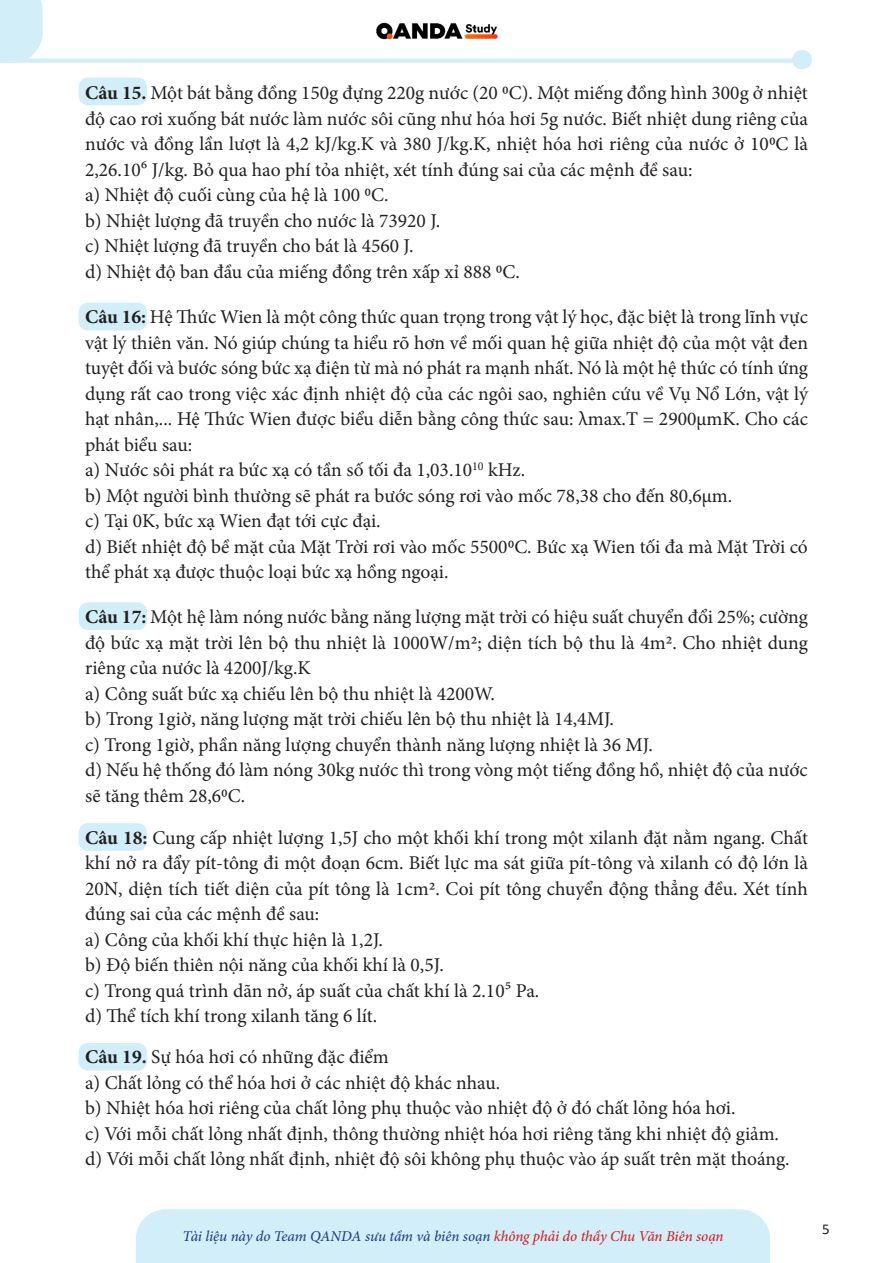
<style>
.page{position:relative;width:893px;height:1263px;background:#fff}
.page>*{position:absolute;margin:0;border:0;box-sizing:border-box;transform-origin:0 0}
.t1{font:19.5px/25.5px "Minion Pro";color:#231f20}
.t2{font:italic 500 15px "Minion Pro";letter-spacing:-.005em;color:#253f8e}
.t3{font:15px "Calibri";color:#231f20}
.s1{font-weight:700}
.s2{color:#d1232a}
</style>
<div class="page">
<div style="left:0;top:0;width:43px;height:59px;background:#d1eef9"></div>
<div style="left:0;top:58px;width:12px;height:5px;background:#d1eef9"></div>
<hr style="left:0;top:59px;width:807px;height:4px;background:#d1eef9">
<div style="left:792px;top:50px;width:20px;height:19px;background:#d1eef9;border-radius:10px"></div>
<img style="left:362px;top:22px;width:238px;height:37px">
<div style="left:136px;top:1209px;width:634px;height:54px;background:#d1eef9"></div>
<div style="left:79px;top:1043px;width:68px;height:28px;background:#d1eef9;border-radius:9px"></div>
<div style="left:79px;top:823px;width:68px;height:28px;background:#d1eef9;border-radius:9px"></div>
<div style="left:79px;top:602px;width:68px;height:28px;background:#d1eef9;border-radius:9px"></div>
<div style="left:79px;top:303px;width:68px;height:27px;background:#d1eef9;border-radius:9px"></div>
<div style="left:79px;top:78px;width:68px;height:27px;background:#d1eef9;border-radius:9px"></div>
<p class="t1" style="left:85px;top:80px;width:724px"><span class="s1">Câu 15.</span> Một bát bằng đồng 150g đựng 220g nước (20 0C). Một miếng đồng hình 300g ở nhiệt độ cao rơi xuống bát nước làm nước sôi cũng như hóa hơi 5g nước. Biết nhiệt dung riêng của nước và đồng lần lượt là 4,2 kJ/kg.K và 380 J/kg.K, nhiệt hóa hơi riêng của nước ở 100C là 2,26.10⁶ J/kg. Bỏ qua hao phí tỏa nhiệt, xét tính đúng sai của các mệnh đề sau:<br>a) Nhiệt độ cuối cùng của hệ là 100 0C.<br>b) Nhiệt lượng đã truyền cho nước là 73920 J.<br>c) Nhiệt lượng đã truyền cho bát là 4560 J.<br>d) Nhiệt độ ban đầu của miếng đồng trên xấp xỉ 888 0C.</p>
<p class="t1" style="left:85px;top:304px;width:724px"><span class="s1">Câu 16:</span> Hệ Thức Wien là một công thức quan trọng trong vật lý học, đặc biệt là trong lĩnh vực vật lý thiên văn. Nó giúp chúng ta hiểu rõ hơn về mối quan hệ giữa nhiệt độ của một vật đen tuyệt đối và bước sóng bức xạ điện từ mà nó phát ra mạnh nhất. Nó là một hệ thức có tính ứng dụng rất cao trong việc xác định nhiệt độ của các ngôi sao, nghiên cứu về Vụ Nổ Lớn, vật lý hạt nhân,... Hệ Thức Wien được biểu diễn bằng công thức sau: λmax.T = 2900µmK. Cho các phát biểu sau:<br>a) Nước sôi phát ra bức xạ có tần số tối đa 1,03.10<sup>10</sup> kHz.<br>b) Một người bình thường sẽ phát ra bước sóng rơi vào mốc 78,38 cho đến 80,6µm.<br>c) Tại 0K, bức xạ Wien đạt tới cực đại.<br>d) Biết nhiệt độ bề mặt của Mặt Trời rơi vào mốc 55000C. Bức xạ Wien tối đa mà Mặt Trời có thể phát xạ được thuộc loại bức xạ hồng ngoại.</p>
<p class="t1" style="left:85px;top:604px;width:724px"><span class="s1">Câu 17:</span> Một hệ làm nóng nước bằng năng lượng mặt trời có hiệu suất chuyển đổi 25%; cường độ bức xạ mặt trời lên bộ thu nhiệt là 1000W/m2; diện tích bộ thu là 4m2. Cho nhiệt dung riêng của nước là 4200J/kg.K<br>a) Công suất bức xạ chiếu lên bộ thu nhiệt là 4200W.<br>b) Trong 1giờ, năng lượng mặt trời chiếu lên bộ thu nhiệt là 14,4MJ.<br>c) Trong 1giờ, phần năng lượng chuyển thành năng lượng nhiệt là 36 MJ.<br>d) Nếu hệ thống đó làm nóng 30kg nước thì trong vòng một tiếng đồng hồ, nhiệt độ của nước sẽ tăng thêm 28,60C.</p>
<p class="t1" style="left:85px;top:825px;width:724px"><span class="s1">Câu 18:</span> Cung cấp nhiệt lượng 1,5J cho một khối khí trong một xilanh đặt nằm ngang. Chất khí nở ra đẩy pít-tông đi một đoạn 6cm. Biết lực ma sát giữa pít-tông và xilanh có độ lớn là 20N, diện tích tiết diện của pít tông là 1cm2. Coi pít tông chuyển động thẳng đều. Xét tính đúng sai của các mệnh đề sau:<br>a) Công của khối khí thực hiện là 1,2J.<br>b) Độ biến thiên nội năng của khối khí là 0,5J.<br>c) Trong quá trình dãn nở, áp suất của chất khí là 2.10⁵ Pa.<br>d) Thể tích khí trong xilanh tăng 6 lít.</p>
<p class="t1" style="left:85px;top:1044px;width:706px"><span class="s1">Câu 19.</span> Sự hóa hơi có những đặc điểm<br>a) Chất lỏng có thể hóa hơi ở các nhiệt độ khác nhau.<br>b) Nhiệt hóa hơi riêng của chất lỏng phụ thuộc vào nhiệt độ ở đó chất lỏng hóa hơi.<br>c) Với mỗi chất lỏng nhất định, thông thường nhiệt hóa hơi riêng tăng khi nhiệt độ giảm. d) Với mỗi chất lỏng nhất định, nhiệt độ sôi không phụ thuộc vào áp suất trên mặt thoáng.</p>
<p class="t2" style="left:182px;top:1226px;width:543px">Tài liệu này do Team QANDA sưu tầm và biên soạn <span class="s2">không phải do thầy Chu Văn Biên soạn</span></p>
<p class="t3" style="left:822px;top:1218px;width:9px">5</p>
</div>
